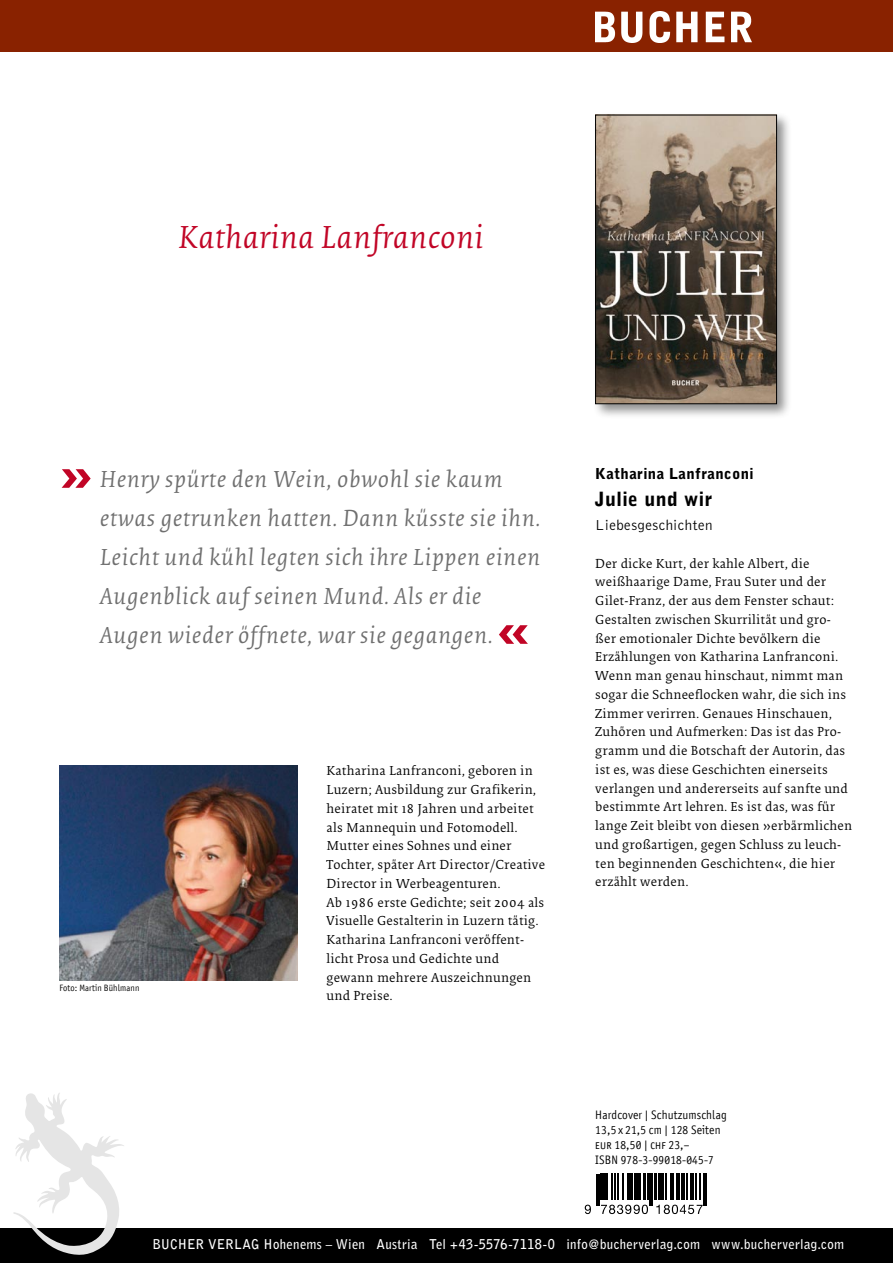
<style>
.page{position:relative;width:893px;height:1263px;background:#fff}
.page>*{position:absolute;margin:0;border:0;box-sizing:border-box;transform-origin:0 0}
.t1{font:900 60px "Bell Gothic";color:#c10526}
.t2{font:33px "Collis Italic Bib";letter-spacing:.01em;color:#c10526}
.t3{font:24px/39px "Collis Italic Bib";letter-spacing:.025em;color:#6f6f6f}
.t4{font:900 19.5px "Bell Gothic";letter-spacing:.025em;color:#000}
.t5{font:900 15px "Bell Gothic";letter-spacing:.025em;color:#000}
.t6{font:300 15px "Bell Gothic";letter-spacing:.025em;color:#000}
.t7{font:13.5px/18.8px "Collis Roman Txt";letter-spacing:.015em;color:#000}
.t8{font:13.5px/18.8px "Collis Roman Bib";letter-spacing:.015em;color:#000}
.t9{font:700 13.5px "Bell Gothic";letter-spacing:.02em;color:#fff;scale:.95 1}
.t10{font:12px/15px "Axel";letter-spacing:.015em;color:#000}
.t11{font:9px "Axel";letter-spacing:.015em;color:#000}
.s1{font-family:"Axel SC"}
</style>
<div class="page">
<div style="left:0;top:1229px;width:893px;height:34px;background:#000"></div>
<div style="left:0;top:0;width:893px;height:51px;background:#892200"></div>
<img style="left:595px;top:12px;width:156px;height:30px">
<svg style="left:13px;top:1093px;width:111px;height:162px"></svg>
<div style="left:592px;top:112px;width:199px;height:307px;background:#000;opacity:.45"></div>
<img style="left:597px;top:117px;width:178px;height:285px">
<div style="left:595px;top:115px;width:182px;height:289px;border:1px solid #000"></div>
<svg style="left:584px;top:1174px;width:121px;height:35px"></svg>
<hr style="left:596px;top:1174px;width:1px;height:32px;background:#000">
<hr style="left:598px;top:1174px;width:1px;height:32px;background:#000">
<svg style="left:585px;top:1205px;width:6px;height:9px"></svg>
<svg style="left:601px;top:1174px;width:23px;height:25px"></svg>
<hr style="left:627px;top:1174px;width:2px;height:25px;background:#000">
<svg style="left:630px;top:1174px;width:18px;height:25px"></svg>
<svg style="left:601px;top:1205px;width:47px;height:9px"></svg>
<hr style="left:649px;top:1174px;width:2px;height:32px;background:#000">
<hr style="left:652px;top:1174px;width:1px;height:32px;background:#000">
<svg style="left:654px;top:1174px;width:47px;height:25px"></svg>
<svg style="left:656px;top:1205px;width:47px;height:9px"></svg>
<hr style="left:703px;top:1174px;width:1px;height:32px;background:#000">
<hr style="left:705px;top:1174px;width:2px;height:32px;background:#000">
<img style="left:60px;top:765px;width:238px;height:215px">
<h2 class="t2" style="left:179px;top:223px;width:307px">Katharina Lanfranconi</h2>
<h1 class="t1" style="left:60px;top:438px;width:35px">»</h1>
<h3 class="t3" style="left:100px;top:462px;width:442px">Henry spürte den Wein, obwohl sie kaum etwas getrunken hatten. Dann küsste sie ihn.<br>Leicht und kühl legten sich ihre Lippen einen Augenblick auf seinen Mund. Als er die Augen wieder öffnete, war sie gegangen.</h3>
<h1 class="t1" style="left:497px;top:594px;width:35px">«</h1>
<p class="t11" style="left:60px;top:983px;width:81px">Foto: Martin Bühlmann</p>
<p class="t8" style="left:327px;top:763px;width:220px">Katharina Lanfranconi, geboren in<br>Luzern; Ausbildung zur Grafikerin, heiratet mit 18 Jahren und arbeitet als Mannequin und Fotomodell.<br>Mutter eines Sohnes und einer<br>Tochter, später Art Director/Creative<br>Director in Werbeagenturen.<br>Ab 1986 erste Gedichte; seit 2004 als<br>Visuelle Gestalterin in Luzern tätig.<br>Katharina Lanfranconi veröffent&shy;licht Prosa und Gedichte und gewann mehrere Auszeichnungen und Preise.</p>
<p class="t5" style="left:595px;top:465px;width:160px">Katharina Lanfranconi</p>
<h3 class="t4" style="left:595px;top:488px;width:118px">Julie und wir</h3>
<p class="t6" style="left:595px;top:517px;width:119px">Liebesgeschichten</p>
<p class="t7" style="left:595px;top:554px;width:258px">Der dicke Kurt, der kahle Albert, die weißhaarige Dame, Frau Suter und der Gilet-Franz, der aus dem Fenster schaut:<br>Gestalten zwischen Skurrilität und gro&shy;ßer emotionaler Dichte bevölkern die Erzählungen von Katharina Lanfranconi.<br>Wenn man genau hinschaut, nimmt man sogar die Schneeflocken wahr, die sich ins Zimmer verirren. Genaues Hinschauen, Zuhören und Aufmerken: Das ist das Pro&shy;gramm und die Botschaft der Autorin, das ist es, was diese Geschichten einerseits verlangen und andererseits auf sanfte und bestimmte Art lehren. Es ist das, was für lange Zeit bleibt von diesen »erbärmlichen und großartigen, gegen Schluss zu leuch&shy;ten beginnenden Geschichten«, die hier erzählt werden.</p>
<p class="t10" style="left:595px;top:1107px;width:133px">Hardcover | Schutzumschlag<br>13,5 x 21,5 cm | 128 Seiten <span class="s1">eur</span> 18,50 | <span class="s1">chf</span> 23,–<br>ISBN 978-3-99018-045-7</p>
<p class="t9" style="left:152px;top:1236px;width:730px">BUCHER Verlag Hohenems – Wien Austria Tel +43-5576-7118-0 info@bucherverlag.com www.bucherverlag.com</p>
</div>
